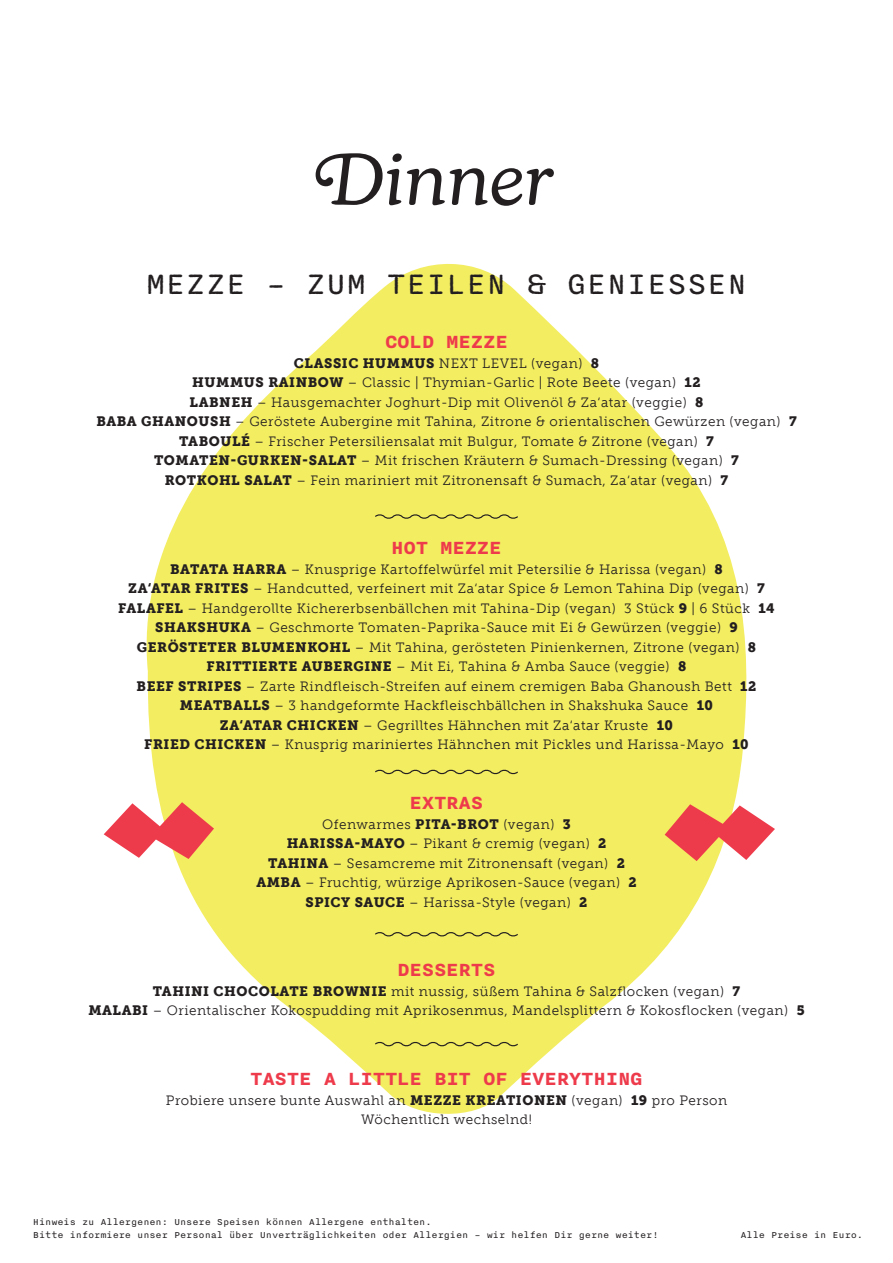
<style>
.page{position:relative;width:893px;height:1263px;background:#fff}
.page>*{position:absolute;margin:0;border:0;box-sizing:border-box;transform-origin:0 0}
.t1{font:italic 72px "New Kansas";color:#231f20}
.t2{font:34.35px "Nitti Typewriter";letter-spacing:-.015em;color:#231f20}
.t3{font:700 21px "Nitti";letter-spacing:-.015em;color:#ee3b4b}
.t4{font:13.5px/19.5px "Museo Slab 300";letter-spacing:.04em;color:#231f20;text-align:center}
.t5{font:10.5px/13.5px "Nitti";letter-spacing:-.015em;color:#231f20}
.s1{font-family:"New Kansas Swash"}
.s2{font-family:"Museo Slab 900"}
</style>
<div class="page">
<svg style="left:146px;top:263px;width:601px;height:851px;fill:#f3ed62"></svg>
<svg style="left:374px;top:513px;width:145px;height:7px"></svg>
<svg style="left:374px;top:768px;width:145px;height:8px"></svg>
<svg style="left:374px;top:930px;width:145px;height:8px"></svg>
<svg style="left:374px;top:1040px;width:145px;height:8px"></svg>
<svg style="left:665px;top:804px;width:110px;height:57px"></svg>
<svg style="left:104px;top:802px;width:110px;height:57px"></svg>
<h1 class="t1" style="left:313px;top:138px;width:241px"><span class="s1">D</span>inner</h1>
<h2 class="t2" style="left:146px;top:260px;width:603px">MEZZE – ZUM TEILEN &amp; GENIESSEN</h2>
<h3 class="t3" style="left:385px;top:327px;width:124px">COLD MEZZE</h3>
<p class="t4" style="left:96px;top:353px;width:702px"><span class="s2">CLASSIC HUMMUS</span> NEXT LEVEL (vegan) <span class="s2">8<br>HUMMUS RAINBOW</span> – Classic | Thymian-Garlic | Rote Beete (vegan) <span class="s2">12<br>LABNEH</span> – Hausgemachter Joghurt-Dip mit Olivenöl &amp; Za‘atar (veggie) <span class="s2">8<br>BABA GHANOUSH</span> – Geröstete Aubergine mit Tahina, Zitrone &amp; orientalischen Gewürzen (vegan) <span class="s2">7<br>TABOULÉ</span> – Frischer Petersiliensalat mit Bulgur, Tomate &amp; Zitrone (vegan) <span class="s2">7<br>TOMATEN-GURKEN-SALAT</span> – Mit frischen Kräutern &amp; Sumach-Dressing (vegan) <span class="s2">7<br>ROTKOHL SALAT</span> – Fein mariniert mit Zitronensaft &amp; Sumach, Za‘atar (vegan) <span class="s2">7</span></p>
<h3 class="t3" style="left:391px;top:534px;width:112px">HOT MEZZE</h3>
<p class="t4" style="left:118px;top:559px;width:658px"><span class="s2">BATATA HARRA</span> – Knusprige Kartoffelwürfel mit Petersilie &amp; Harissa (vegan) <span class="s2">8<br>ZA‘ATAR FRITES</span> – Handcutted, verfeinert mit Za‘atar Spice &amp; Lemon Tahina Dip (vegan) <span class="s2">7<br>FALAFEL</span> – Handgerollte Kichererbsenbällchen mit Tahina-Dip (vegan) 3 Stück <span class="s2">9</span> | 6 Stück <span class="s2">14<br>SHAKSHUKA</span> – Geschmorte Tomaten-Paprika-Sauce mit Ei &amp; Gewürzen (veggie) <span class="s2">9<br>GERÖSTETER BLUMENKOHL</span> – Mit Tahina, gerösteten Pinienkernen, Zitrone (vegan) <span class="s2">8<br>FRITTIERTE AUBERGINE</span> – Mit Ei, Tahina &amp; Amba Sauce (veggie) <span class="s2">8<br>BEEF STRIPES</span> – Zarte Rindfleisch-Streifen auf einem cremigen Baba Ghanoush Bett <span class="s2">12<br>MEATBALLS</span> – 3 handgeformte Hackfleischbällchen in Shakshuka Sauce <span class="s2">10<br>ZA‘ATAR CHICKEN</span> – Gegrilltes Hähnchen mit Za‘atar Kruste <span class="s2">10<br>FRIED CHICKEN</span> – Knusprig mariniertes Hähnchen mit Pickles und Harissa-Mayo <span class="s2">10</span></p>
<h3 class="t3" style="left:409px;top:789px;width:75px">EXTRAS</h3>
<p class="t4" style="left:256px;top:814px;width:382px">Ofenwarmes <span class="s2">PITA-BROT</span> (vegan) <span class="s2">3<br>HARISSA-MAYO</span> – Pikant &amp; cremig (vegan) <span class="s2">2<br>TAHINA</span> – Sesamcreme mit Zitronensaft (vegan) <span class="s2">2<br>AMBA</span> – Fruchtig, würzige Aprikosen-Sauce (vegan) <span class="s2">2<br>SPICY SAUCE</span> – Harissa-Style (vegan) <span class="s2">2</span></p>
<h3 class="t3" style="left:397px;top:956px;width:100px">DESSERTS</h3>
<p class="t4" style="left:88px;top:982px;width:718px"><span class="s2">TAHINI CHOCOLATE BROWNIE</span> mit nussig, süßem Tahina &amp; Salzflocken (vegan) <span class="s2">7<br>MALABI</span> – Orientalischer Kokospudding mit Aprikosenmus, Mandelsplittern &amp; Kokosflocken (vegan) <span class="s2">5</span></p>
<h3 class="t3" style="left:250px;top:1064px;width:394px">TASTE A LITTLE BIT OF EVERYTHING</h3>
<p class="t4" style="left:166px;top:1090px;width:563px">Probiere unsere bunte Auswahl an <span class="s2">MEZZE KREATIONEN</span> (vegan) <span class="s2">19</span> pro Person<br>Wöchentlich wechselnd!</p>
<p class="t5" style="left:33px;top:1215px;width:627px">Hinweis zu Allergenen: Unsere Speisen können Allergene enthalten.<br>Bitte informiere unser Personal über Unverträglichkeiten oder Allergien – wir helfen Dir gerne weiter!</p>
<p class="t5" style="left:740px;top:1229px;width:124px">Alle Preise in Euro.</p>
</div>
